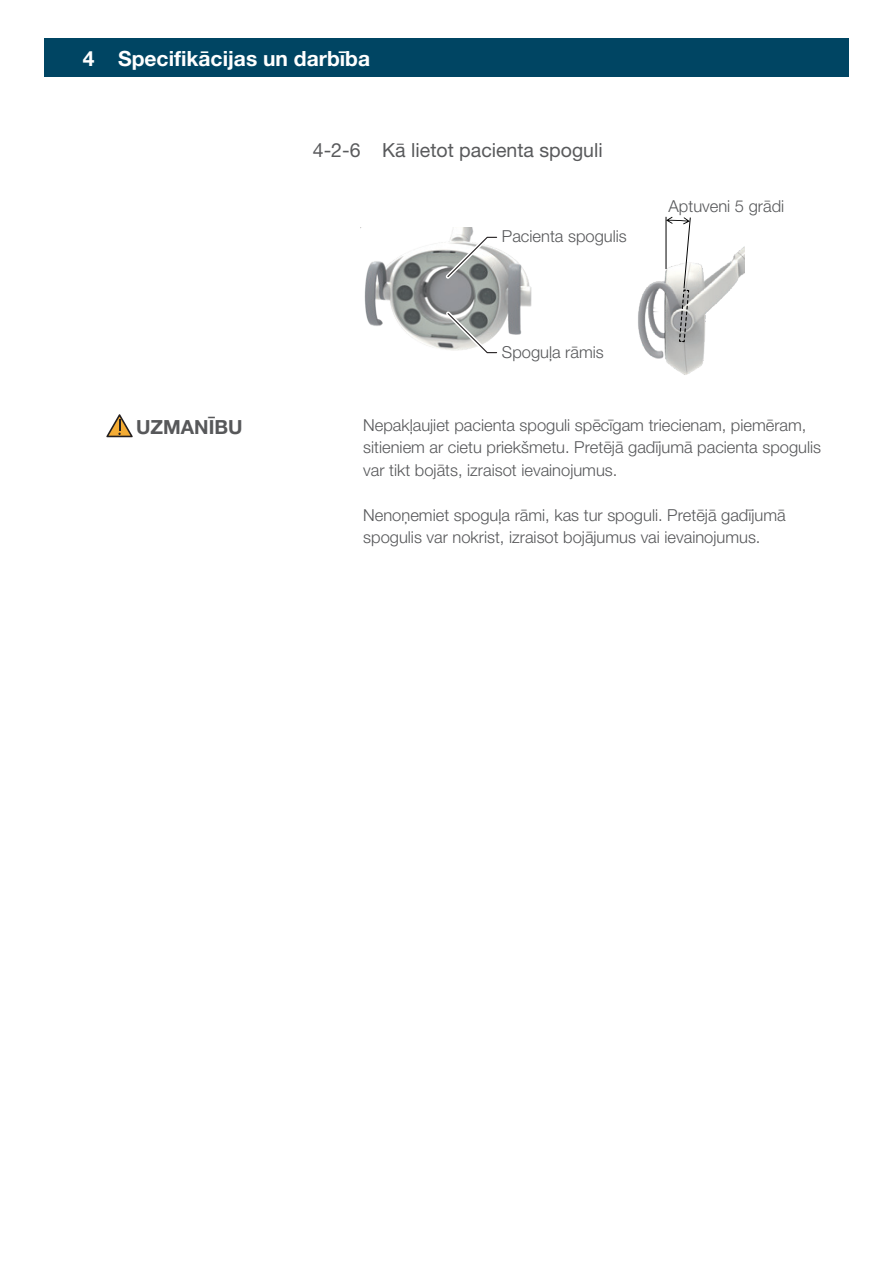
<style>
.page{position:relative;width:894px;height:1264px;background:#fff}
.page>*{position:absolute;margin:0;border:0;box-sizing:border-box;transform-origin:0 0}
.t1{font:700 21px "Helvetica Neue LT Pro";color:#fff}
.t2{font:19.5px "Helvetica Neue LT Pro";color:#595a5c}
.t3{font:700 19.5px "Helvetica Neue LT Pro";color:#57585a}
.t4{font:300 16.5px/22.5px "Helvetica Neue LT Pro";color:#57585a}
</style>
<div class="page">
<div style="left:45px;top:38px;width:803px;height:39px;background:#004563"></div>
<img style="left:638px;top:247px;width:106px;height:128px">
<svg style="left:665px;top:217px;width:25px;height:126px"></svg>
<img style="left:360px;top:227px;width:172px;height:123px">
<svg style="left:445px;top:235px;width:53px;height:44px"></svg>
<svg style="left:446px;top:311px;width:52px;height:43px"></svg>
<svg style="left:106px;top:414px;width:27px;height:23px"></svg>
<p class="t1" style="left:83px;top:46px;width:288px">4 Specifikācijas un darbība</p>
<p class="t3" style="left:136px;top:415px;width:108px">UZMANĪBU</p>
<p class="t2" style="left:313px;top:138px;width:291px">4-2-6 Kā lietot pacienta spoguli</p>
<p class="t4" style="left:502px;top:224px;width:126px">Pacienta spogulis</p>
<p class="t4" style="left:502px;top:341px;width:103px">Spoguļa rāmis</p>
<p class="t4" style="left:668px;top:194px;width:117px">Aptuveni 5 grādi</p>
<p class="t4" style="left:363px;top:413px;width:459px">Nepakļaujiet pacienta spoguli spēcīgam triecienam, piemēram, sitieniem ar cietu priekšmetu. Pretējā gadījumā pacienta spogulis var tikt bojāts, izraisot ievainojumus.</p>
<p class="t4" style="left:363px;top:503px;width:424px">Nenoņemiet spoguļa rāmi, kas tur spoguli. Pretējā gadījumā spogulis var nokrist, izraisot bojājumus vai ievainojumus.</p>
</div>
